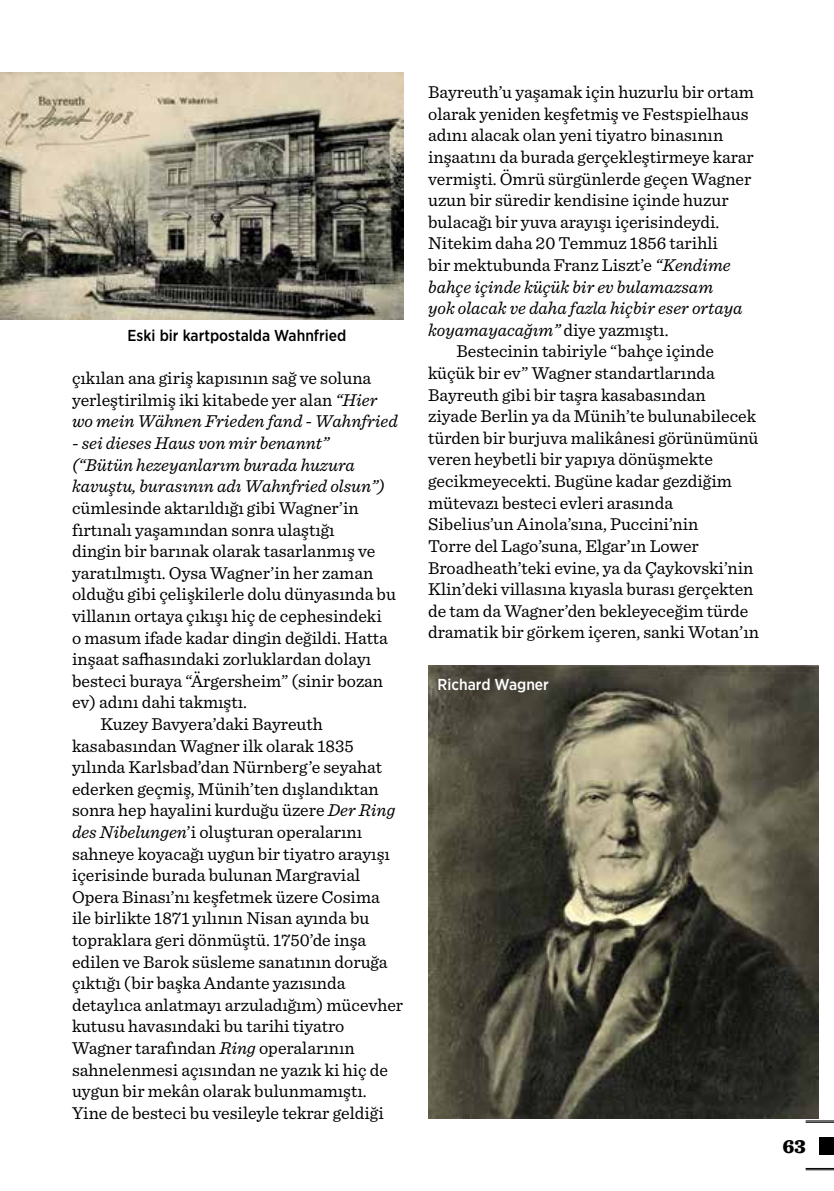
<style>
.page{position:relative;width:834px;height:1191px;background:#fff}
.page>*{position:absolute;margin:0;border:0;box-sizing:border-box;transform-origin:0 0}
.t1{font:900 20px "Sentinel";color:#000}
.t2{font:18px/21.6px "Sentinel";color:#000}
.t3{font:italic 18px/21.6px "Sentinel";color:#000}
.t4{font:500 15.8px "Gotham Narrow";color:#000}
.t5{font:500 15.8px "Gotham Narrow";color:#fff}
.s1{font-style:italic}
.s2{font-style:normal}
</style>
<div class="page">
<svg style="left:805px;top:1168px;width:28px;height:2px"></svg>
<svg style="left:805px;top:1120px;width:28px;height:3px"></svg>
<div style="left:819px;top:1137px;width:14px;height:17px;background:#000"></div>
<img style="left:0;top:72px;width:403px;height:247px">
<img style="left:428px;top:665px;width:390px;height:453px">
<p class="t4" style="left:128px;top:325px;width:220px">Eski bir kartpostalda Wahnfried</p>
<p class="t2" style="left:72px;top:366px;width:327px">çıkılan ana giriş kapısının sağ ve soluna yerleştirilmiş iki kitabede yer alan <span class="s1">“Hier wo mein Wähnen Frieden fand - Wahnfried</span></p>
<p class="t3" style="left:72px;top:431px;width:314px">- sei dieses Haus von mir benannt” (“Bütün hezeyanlarım burada huzura kavuştu, burasının adı Wahnfried olsun”)</p>
<p class="t2" style="left:72px;top:496px;width:288px">cümlesinde aktarıldığı gibi Wagner’in</p>
<p class="t2" style="left:72px;top:517px;width:264px">fırtınalı yaşamından sonra ulaştığı</p>
<p class="t2" style="left:72px;top:539px;width:305px">dingin bir barınak olarak tasarlanmış ve</p>
<p class="t2" style="left:72px;top:561px;width:303px">yaratılmıştı. Oysa Wagner’in her zaman</p>
<p class="t2" style="left:72px;top:582px;width:325px">olduğu gibi çelişkilerle dolu dünyasında bu</p>
<p class="t2" style="left:72px;top:604px;width:311px">villanın ortaya çıkışı hiç de cephesindeki</p>
<p class="t2" style="left:72px;top:625px;width:317px">o masum ifade kadar dingin değildi. Hatta</p>
<p class="t2" style="left:72px;top:647px;width:301px">inşaat safhasındaki zorluklardan dolayı</p>
<p class="t2" style="left:72px;top:669px;width:312px">besteci buraya “Ärgersheim” (sinir bozan</p>
<p class="t2" style="left:72px;top:690px;width:176px">ev) adını dahi takmıştı.</p>
<p class="t2" style="left:100px;top:712px;width:224px">Kuzey Bavyera’daki Bayreuth</p>
<p class="t2" style="left:72px;top:733px;width:283px">kasabasından Wagner ilk olarak 1835</p>
<p class="t2" style="left:72px;top:755px;width:311px">yılında Karlsbad’dan Nürnberg’e seyahat</p>
<p class="t2" style="left:72px;top:777px;width:308px">ederken geçmiş, Münih’ten dışlandıktan</p>
<p class="t2" style="left:72px;top:798px;width:325px">sonra hep hayalini kurduğu üzere <span class="s1">Der Ring</span></p>
<p class="t2" style="left:72px;top:820px;width:292px"><span class="s1">des Nibelungen</span>’i oluşturan operalarını</p>
<p class="t2" style="left:72px;top:841px;width:319px">sahneye koyacağı uygun bir tiyatro arayışı</p>
<p class="t2" style="left:72px;top:863px;width:289px">içerisinde burada bulunan Margravial</p>
<p class="t2" style="left:72px;top:885px;width:309px">Opera Binası’nı keşfetmek üzere Cosima</p>
<p class="t2" style="left:72px;top:906px;width:299px">ile birlikte 1871 yılının Nisan ayında bu</p>
<p class="t2" style="left:72px;top:928px;width:295px">topraklara geri dönmüştü. 1750’de inşa</p>
<p class="t2" style="left:72px;top:949px;width:317px">edilen ve Barok süsleme sanatının doruğa</p>
<p class="t2" style="left:72px;top:971px;width:275px">çıktığı (bir başka Andante yazısında</p>
<p class="t2" style="left:72px;top:993px;width:332px">detaylıca anlatmayı arzuladığım) mücevher</p>
<p class="t2" style="left:72px;top:1014px;width:274px">kutusu havasındaki bu tarihi tiyatro</p>
<p class="t2" style="left:72px;top:1036px;width:284px">Wagner tarafından <span class="s1">Ring</span> operalarının</p>
<p class="t2" style="left:72px;top:1057px;width:317px">sahnelenmesi açısından ne yazık ki hiç de</p>
<p class="t2" style="left:72px;top:1079px;width:296px">uygun bir mekân olarak bulunmamıştı.</p>
<p class="t2" style="left:72px;top:1101px;width:313px">Yine de besteci bu vesileyle tekrar geldiği</p>
<p class="t2" style="left:428px;top:80px;width:327px">Bayreuth’u yaşamak için huzurlu bir ortam</p>
<p class="t2" style="left:428px;top:102px;width:322px">olarak yeniden keşfetmiş ve Festspielhaus</p>
<p class="t2" style="left:428px;top:123px;width:296px">adını alacak olan yeni tiyatro binasının</p>
<p class="t2" style="left:428px;top:145px;width:327px">inşaatını da burada gerçekleştirmeye karar</p>
<p class="t2" style="left:428px;top:167px;width:325px">vermişti. Ömrü sürgünlerde geçen Wagner</p>
<p class="t2" style="left:428px;top:188px;width:302px">uzun bir süredir kendisine içinde huzur</p>
<p class="t2" style="left:428px;top:210px;width:293px">bulacağı bir yuva arayışı içerisindeydi.</p>
<p class="t2" style="left:428px;top:231px;width:291px">Nitekim daha 20 Temmuz 1856 tarihli</p>
<p class="t2" style="left:428px;top:253px;width:304px">bir mektubunda Franz Liszt’e <span class="s1">“Kendime</span></p>
<p class="t3" style="left:428px;top:275px;width:286px">bahçe içinde küçük bir ev bulamazsam</p>
<p class="t3" style="left:428px;top:296px;width:316px">yok olacak ve daha fazla hiçbir eser ortaya</p>
<p class="t3" style="left:428px;top:318px;width:242px">koyamayacağım” <span class="s2">diye yazmıştı.</span></p>
<p class="t2" style="left:456px;top:339px;width:259px">Bestecinin tabiriyle “bahçe içinde</p>
<p class="t2" style="left:428px;top:361px;width:288px">küçük bir ev” Wagner standartlarında</p>
<p class="t2" style="left:428px;top:383px;width:279px">Bayreuth gibi bir taşra kasabasından</p>
<p class="t2" style="left:428px;top:404px;width:329px">ziyade Berlin ya da Münih’te bulunabilecek</p>
<p class="t2" style="left:428px;top:426px;width:332px">türden bir burjuva malikânesi görünümünü</p>
<p class="t2" style="left:428px;top:447px;width:286px">veren heybetli bir yapıya dönüşmekte</p>
<p class="t2" style="left:428px;top:469px;width:305px">gecikmeyecekti. Bugüne kadar gezdiğim</p>
<p class="t2" style="left:428px;top:491px;width:246px">mütevazı besteci evleri arasında</p>
<p class="t2" style="left:428px;top:512px;width:271px">Sibelius’un Ainola’sına, Puccini’nin</p>
<p class="t2" style="left:428px;top:534px;width:272px">Torre del Lago’suna, Elgar’ın Lower</p>
<p class="t2" style="left:428px;top:555px;width:326px">Broadheath’teki evine, ya da Çaykovski’nin</p>
<p class="t2" style="left:428px;top:577px;width:327px">Klin’deki villasına kıyasla burası gerçekten</p>
<p class="t2" style="left:428px;top:599px;width:322px">de tam da Wagner’den bekleyeceğim türde</p>
<p class="t2" style="left:428px;top:620px;width:332px">dramatik bir görkem içeren, sanki Wotan’ın</p>
<p class="t5" style="left:437px;top:674px;width:113px">Richard Wagner</p>
<p class="t1" style="left:782px;top:1130px;width:25px">63</p>
</div>
